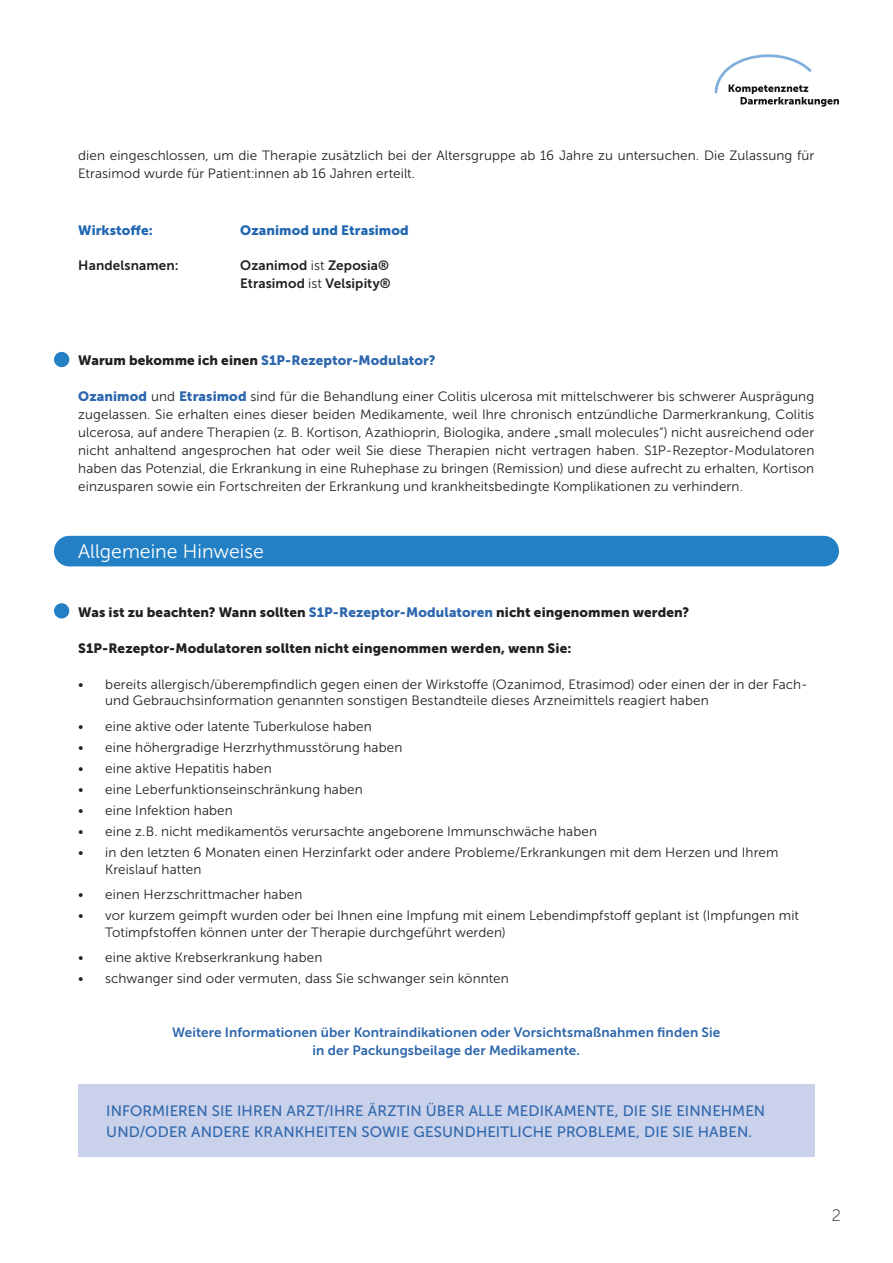
<style>
.page{position:relative;width:893px;height:1263px;background:#fff}
.page>*{position:absolute;margin:0;border:0;box-sizing:border-box;transform-origin:0 0}
.t1{font:19.5px "Museo Sans 300";color:#fff}
.t2{font:16.5px "Museo Sans 100";color:#231f20}
.t3{font:15px/21px "Museo Sans 500";letter-spacing:.01em;color:#2e67ad}
.t4{font:13.5px/18px "Museo Sans 300";letter-spacing:.01em;color:#231f20}
.t5{font:13.5px "Museo Sans 900";letter-spacing:.005em;color:#231f20}
.t6{font:13.5px/18px "Museo Sans 700";letter-spacing:.01em;color:#2e67ad;text-align:center}
.t7{font:13.5px/18px "Museo Sans 700";letter-spacing:.01em;color:#231f20}
.t8{font:13.5px "Museo Sans 900";letter-spacing:.005em;color:#2e67ad}
.t9{font:13.5px "Museo Sans 900";letter-spacing:.005em;color:#2066b2}
.s1{font-family:"Museo Sans 300"}
.s2{color:#231f20}
.s3{font-family:"Museo Sans 900";color:#2e67ad}
.s4{color:#2e67ad}
</style>
<div class="page">
<svg style="left:714px;top:54px;width:125px;height:53px"></svg>
<div style="left:54px;top:352px;width:15px;height:15px;background:#2380c4;border-radius:50%"></div>
<div style="left:54px;top:603px;width:15px;height:15px;background:#2380c4;border-radius:50%"></div>
<div style="left:78px;top:1084px;width:736px;height:73px;background:#cad1ea"></div>
<div style="left:54px;top:536px;width:785px;height:30px;background:#2380c4;border-radius:15px"></div>
<p class="t4" style="left:78px;top:146px;width:738px">dien eingeschlossen, um die Therapie zusätzlich bei der Altersgruppe ab 16 Jahre zu untersuchen. Die Zulassung für<br>Etrasimod wurde für Patient:innen ab 16 Jahren erteilt.</p>
<p class="t9" style="left:78px;top:223px;width:76px">Wirkstoffe:</p>
<p class="t9" style="left:240px;top:223px;width:170px">Ozanimod und Etrasimod</p>
<p class="t7" style="left:78px;top:256px;width:102px">Handelsnamen:</p>
<p class="t7" style="left:240px;top:256px;width:152px">Ozanimod <span class="s1">ist</span> Zeposia®<br>Etrasimod <span class="s1">ist</span> Velsipity®</p>
<p class="t8" style="left:78px;top:352px;width:359px"><span class="s2">Warum bekomme ich einen</span> S1P-Rezeptor-Modulator?</p>
<p class="t4" style="left:78px;top:387px;width:738px;text-align:justify"><span class="s3">Ozanimod</span> und <span class="s3">Etrasimod</span> sind für die Behandlung einer Colitis ulcerosa mit mittelschwerer bis schwerer Ausprägung zugelassen. Sie erhalten eines dieser beiden Medikamente, weil Ihre chronisch entzündliche Darmerkrankung, Colitis ulcerosa, auf andere Therapien (z. B. Kortison, Azathioprin, Biologika, andere „small molecules“) nicht ausreichend oder nicht anhaltend angesprochen hat oder weil Sie diese Therapien nicht vertragen haben. S1P-Rezeptor-Modulatoren haben das Potenzial, die Erkrankung in eine Ruhephase zu bringen (Remission) und diese aufrecht zu erhalten, Kortison einzusparen sowie ein Fortschreiten der Erkrankung und krankheitsbedingte Komplikationen zu verhindern.</p>
<h1 class="t1" style="left:78px;top:541px;width:187px">Allgemeine Hinweise</h1>
<p class="t5" style="left:78px;top:604px;width:613px">Was ist zu beachten? Wann sollten <span class="s4">S1P-Rezeptor-Modulatoren</span> nicht eingenommen werden?</p>
<p class="t5" style="left:78px;top:640px;width:495px">S1P-Rezeptor-Modulatoren sollten nicht eingenommen werden, wenn Sie:</p>
<p class="t4" style="left:105px;top:676px;width:704px;line-height:16.5px;text-indent:-27px">• bereits allergisch/überempfindlich gegen einen der Wirkstoffe (Ozanimod, Etrasimod) oder einen der in der Fach&shy;und Gebrauchsinformation genannten sonstigen Bestandteile dieses Arzneimittels reagiert haben</p>
<p class="t4" style="left:78px;top:717px;width:295px">• eine aktive oder latente Tuberkulose haben</p>
<p class="t4" style="left:78px;top:738px;width:326px">• eine höhergradige Herzrhythmusstörung haben</p>
<p class="t4" style="left:78px;top:759px;width:195px">• eine aktive Hepatitis haben</p>
<p class="t4" style="left:78px;top:780px;width:286px">• eine Leberfunktionseinschränkung haben</p>
<p class="t4" style="left:78px;top:801px;width:156px">• eine Infektion haben</p>
<p class="t4" style="left:78px;top:822px;width:520px">• eine z.B. nicht medikamentös verursachte angeborene Immunschwäche haben</p>
<p class="t4" style="left:105px;top:844px;width:675px;line-height:16.5px;text-indent:-27px">• in den letzten 6 Monaten einen Herzinfarkt oder andere Probleme/Erkrankungen mit dem Herzen und Ihrem<br>Kreislauf hatten</p>
<p class="t4" style="left:78px;top:885px;width:226px">• einen Herzschrittmacher haben</p>
<p class="t4" style="left:105px;top:907px;width:695px;line-height:16.5px;text-indent:-27px">• vor kurzem geimpft wurden oder bei Ihnen eine Impfung mit einem Lebendimpfstoff geplant ist (Impfungen mit<br>Totimpfstoffen können unter der Therapie durchgeführt werden)</p>
<p class="t4" style="left:78px;top:948px;width:246px">• eine aktive Krebserkrankung haben</p>
<p class="t4" style="left:78px;top:969px;width:432px">• schwanger sind oder vermuten, dass Sie schwanger sein könnten</p>
<p class="t6" style="left:172px;top:1024px;width:550px">Weitere Informationen über Kontraindikationen oder Vorsichtsmaßnahmen finden Sie in der Packungsbeilage der Medikamente.</p>
<p class="t3" style="left:106px;top:1100px;width:660px">INFORMIEREN SIE IHREN ARZT/IHRE ÄRZTIN ÜBER ALLE MEDIKAMENTE, DIE SIE EINNEHMEN<br>UND/ODER ANDERE KRANKHEITEN SOWIE GESUNDHEITLICHE PROBLEME, DIE SIE HABEN.</p>
<p class="t2" style="left:832px;top:1207px;width:11px">2</p>
</div>
